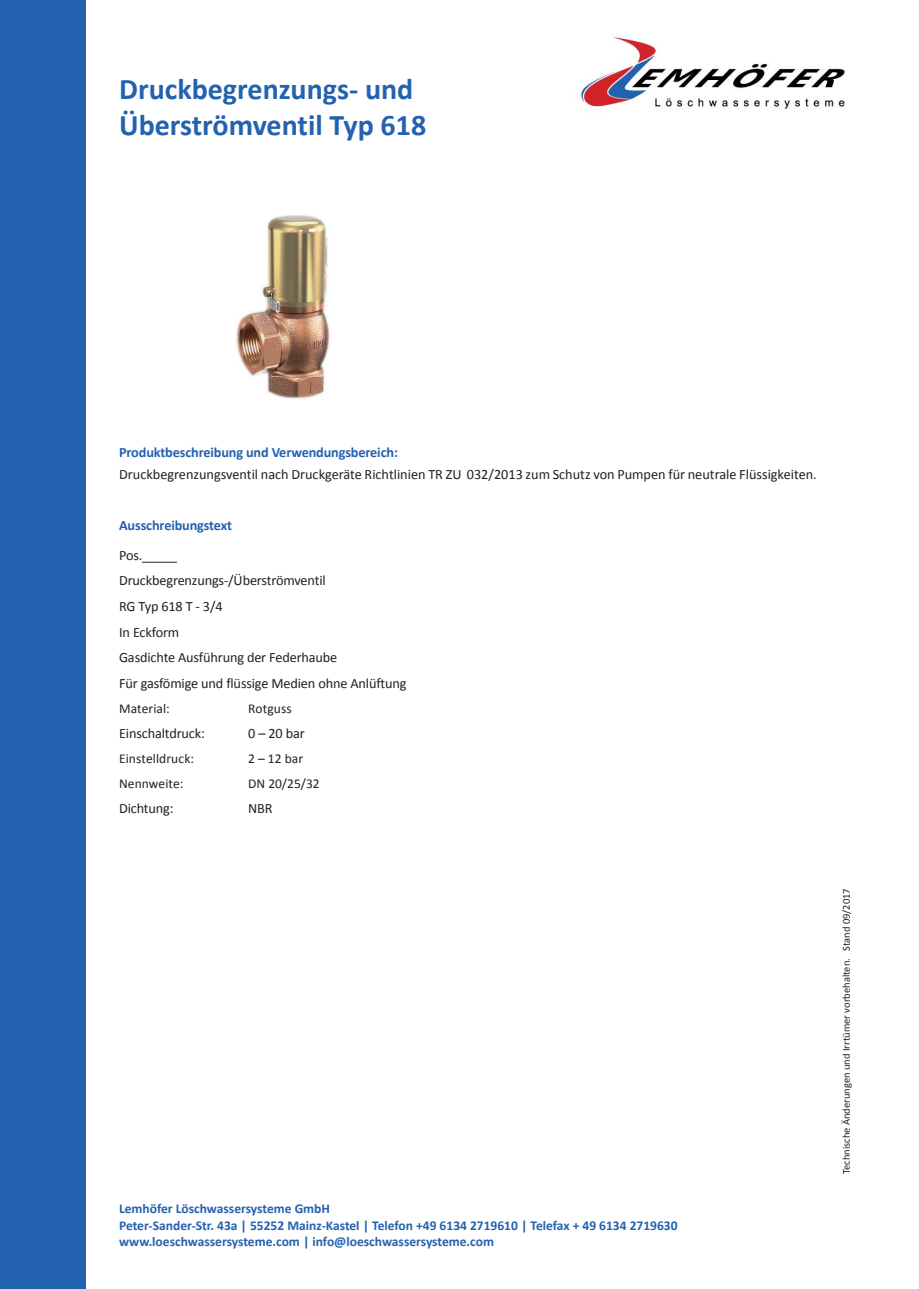
<style>
.page{position:relative;width:919px;height:1289px;background:#fff}
.page>*{position:absolute;margin:0;border:0;box-sizing:border-box;transform-origin:0 0}
.t1{font:700 30px/36px "Calibri";color:#2362af}
.t2{font:14.25px "Calibri";letter-spacing:-.01em;color:#231f20}
.t3{font:700 14.25px "Calibri";letter-spacing:-.01em;color:#2362af}
.t4{font:700 13.5px "Calibri";color:#2362af}
.t5{font:13.5px "Calibri";letter-spacing:.005em;color:#231f20}
.t6{font:10.5px "Calibri";color:#231f20}
</style>
<div class="page">
<div style="left:0;top:0;width:85px;height:1288px;background:#2362af"></div>
<img style="left:581px;top:36px;width:264px;height:73px">
<img style="left:236px;top:215px;width:94px;height:184px">
<p class="t1" style="left:119px;top:71px;width:308px">Druckbegrenzungs- und<br>Überströmventil Typ 618</p>
<p class="t3" style="left:119px;top:443px;width:280px">Produktbeschreibung und Verwendungsbereich:</p>
<p class="t2" style="left:119px;top:465px;width:699px">Druckbegrenzungsventil nach Druckgeräte Richtlinien TR ZU 032/2013 zum Schutz von Pumpen für neutrale Flüssigkeiten.</p>
<p class="t3" style="left:119px;top:516px;width:114px">Ausschreibungstext</p>
<p class="t2" style="left:119px;top:546px;width:60px">Pos._____</p>
<p class="t2" style="left:119px;top:571px;width:208px">Druckbegrenzungs-/Überströmventil</p>
<p class="t2" style="left:119px;top:597px;width:105px">RG Typ 618 T - 3/4</p>
<p class="t2" style="left:119px;top:623px;width:62px">In Eckform</p>
<p class="t2" style="left:119px;top:648px;width:220px">Gasdichte Ausführung der Federhaube</p>
<p class="t2" style="left:119px;top:674px;width:289px">Für gasfömige und flüssige Medien ohne Anlüftung</p>
<p class="t5" style="left:119px;top:699px;width:52px">Material:</p>
<p class="t5" style="left:248px;top:699px;width:45px">Rotguss</p>
<p class="t2" style="left:119px;top:724px;width:87px">Einschaltdruck:</p>
<p class="t2" style="left:248px;top:724px;width:58px">0 – 20 bar</p>
<p class="t5" style="left:119px;top:750px;width:76px">Einstelldruck:</p>
<p class="t5" style="left:248px;top:750px;width:56px">2 – 12 bar</p>
<p class="t5" style="left:119px;top:774px;width:66px">Nennweite:</p>
<p class="t5" style="left:248px;top:774px;width:73px">DN 20/25/32</p>
<p class="t2" style="left:119px;top:799px;width:56px">Dichtung:</p>
<p class="t2" style="left:248px;top:799px;width:26px">NBR</p>
<p class="t4" style="left:119px;top:1200px;width:212px">Lemhöfer Löschwassersysteme GmbH</p>
<p class="t4" style="left:119px;top:1216px;width:560px">Peter-Sander-Str. 43a | 55252 Mainz-Kastel | Telefon +49 6134 2719610 | Telefax + 49 6134 2719630</p>
<p class="t4" style="left:119px;top:1233px;width:376px">www.loeschwassersysteme.com | info@loeschwassersysteme.com</p>
<p class="t6" style="left:839px;top:1174px;width:287px;rotate:-90deg">Technische Änderungen und Irrtümer vorbehalten. Stand 09/2017</p>
</div>
